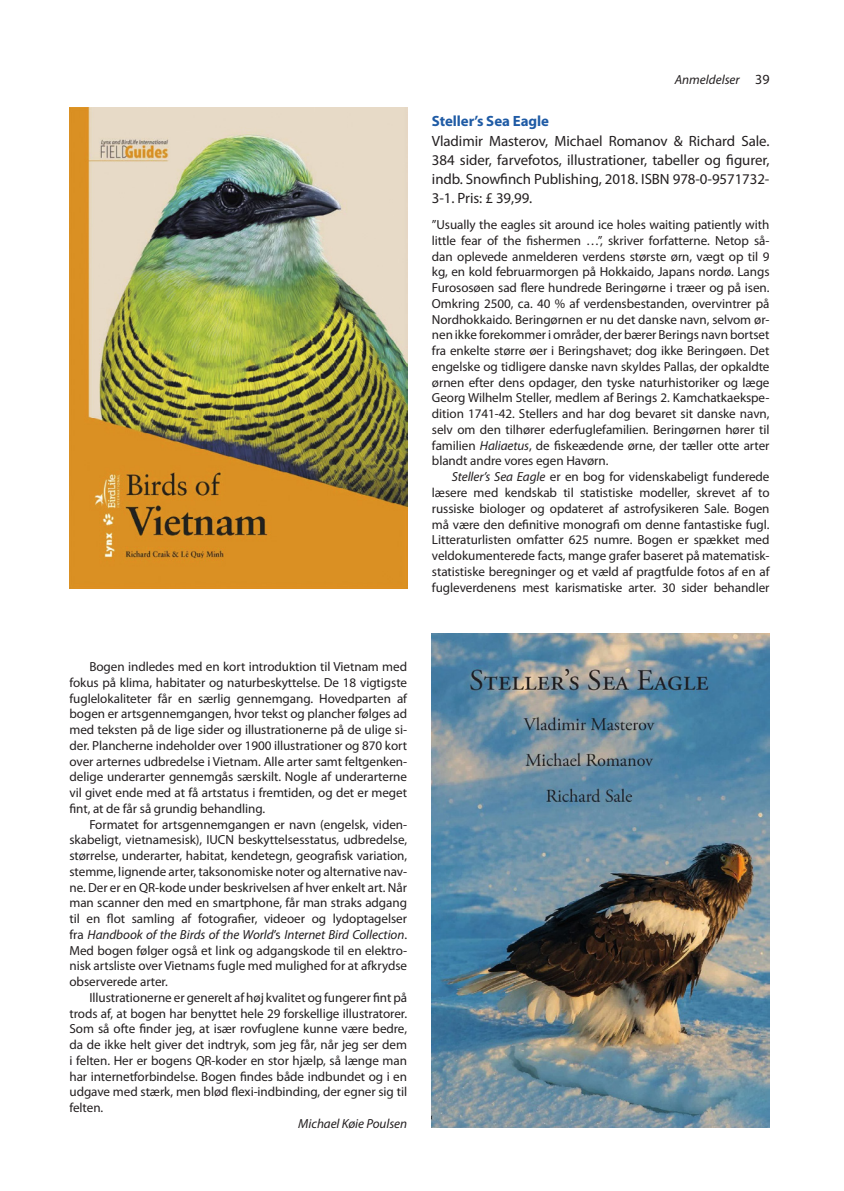
<style>
.page{position:relative;width:844px;height:1191px;background:#fff}
.page>*{position:absolute;margin:0;border:0;box-sizing:border-box;transform-origin:0 0}
.t1{font:14.88px/19.2px "Myriad Pro";letter-spacing:-.005em;color:#231f20;text-align:justify}
.t2{font:700 14.88px "Myriad Pro";letter-spacing:-.005em;color:#1f5ba5}
.t3{font:13.12px/15.8px "Myriad Pro";letter-spacing:-.005em;color:#231f20;text-align:justify}
.t4{font:italic 13.12px "Myriad Pro";letter-spacing:-.005em;color:#231f20}
.s1{font-style:normal;font-size:14px}
.s2{font-style:italic}
</style>
<div class="page">
<img style="left:69px;top:107px;width:338px;height:481px">
<img style="left:432px;top:633px;width:337px;height:494px">
<p class="t4" style="left:674px;top:72px;width:96px">Anmeldelser <span class="s1">39</span></p>
<p class="t2" style="left:432px;top:112px;width:119px">Steller’s Sea Eagle</p>
<p class="t1" style="left:432px;top:131px;width:339px">Vladimir Masterov, Michael Romanov &amp; Richard Sale.<br>384 sider, farvefotos, illustrationer, tabeller og figurer, indb. Snowfinch Publishing, 2018. ISBN 978-0-9571732- 3-1. Pris: £ 39,99.</p>
<p class="t3" style="left:432px;top:217px;width:339px">”Usually the eagles sit around ice holes waiting patiently with little fear of the fishermen …”, skriver forfatterne. Netop så&shy;dan oplevede anmelderen verdens største ørn, vægt op til 9 kg, en kold februarmorgen på Hokkaido, Japans nordø. Langs Furososøen sad flere hundrede Beringørne i træer og på isen.<br>Omkring 2500, ca. 40 % af verdensbestanden, overvintrer på Nordhokkaido. Beringørnen er nu det danske navn, selvom ør&shy;nen ikke forekommer i områder, der bærer Berings navn bortset fra enkelte større øer i Beringshavet; dog ikke Beringøen. Det engelske og tidligere danske navn skyldes Pallas, der opkaldte ørnen efter dens opdager, den tyske naturhistoriker og læge Georg Wilhelm Steller, medlem af Berings 2. Kamchatkaekspe&shy;dition 1741-42. Stellers and har dog bevaret sit danske navn, selv om den tilhører ederfuglefamilien. Beringørnen hører til familien <span class="s2">Haliaetus</span>, de fiskeædende ørne, der tæller otte arter blandt andre vores egen Havørn.</p>
<p class="t3" style="left:432px;top:469px;width:339px;text-indent:20px"><span class="s2">Steller’s Sea Eagle</span> er en bog for videnskabeligt funderede læsere med kendskab til statistiske modeller, skrevet af to russiske biologer og opdateret af astrofysikeren Sale. Bogen må være den definitive monografi om denne fantastiske fugl.<br>Litteraturlisten omfatter 625 numre. Bogen er spækket med veldokumenterede facts, mange grafer baseret på matematisk&shy;statistiske beregninger og et væld af pragtfulde fotos af en af fugleverdenens mest karismatiske arter. 30 sider behandler</p>
<p class="t3" style="left:69px;top:658px;width:339px;text-indent:20px">Bogen indledes med en kort introduktion til Vietnam med fokus på klima, habitater og naturbeskyttelse. De 18 vigtigste fuglelokaliteter får en særlig gennemgang. Hovedparten af bogen er artsgennemgangen, hvor tekst og plancher følges ad med teksten på de lige sider og illustrationerne på de ulige si&shy;der. Plancherne indeholder over 1900 illustrationer og 870 kort over arternes udbredelse i Vietnam. Alle arter samt feltgenken&shy;delige underarter gennemgås særskilt. Nogle af underarterne vil givet ende med at få artstatus i fremtiden, og det er meget fint, at de får så grundig behandling.</p>
<p class="t3" style="left:69px;top:816px;width:339px;text-indent:20px">Formatet for artsgennemgangen er navn (engelsk, viden&shy;skabeligt, vietnamesisk), IUCN beskyttelsesstatus, udbredelse, størrelse, underarter, habitat, kendetegn, geografisk variation, stemme, lignende arter, taksonomiske noter og alternative nav&shy;ne. Der er en QR-kode under beskrivelsen af hver enkelt art. Når man scanner den med en smartphone, får man straks adgang til en flot samling af fotografier, videoer og lydoptagelser fra <span class="s2">Handbook of the Birds of the World</span>’s <span class="s2">Internet Bird Collection</span>.<br>Med bogen følger også et link og adgangskode til en elektro&shy;nisk artsliste over Vietnams fugle med mulighed for at afkrydse observerede arter.</p>
<p class="t3" style="left:69px;top:989px;width:339px;text-indent:20px">Illustrationerne er generelt af høj kvalitet og fungerer fint på trods af, at bogen har benyttet hele 29 forskellige illustratorer.<br>Som så ofte finder jeg, at især rovfuglene kunne være bedre, da de ikke helt giver det indtryk, som jeg får, når jeg ser dem i felten. Her er bogens QR-koder en stor hjælp, så længe man har internetforbindelse. Bogen findes både indbundet og i en udgave med stærk, men blød flexi-indbinding, der egner sig til felten.</p>
<p class="t4" style="left:298px;top:1115px;width:110px">Michael Køie Poulsen</p>
</div>
